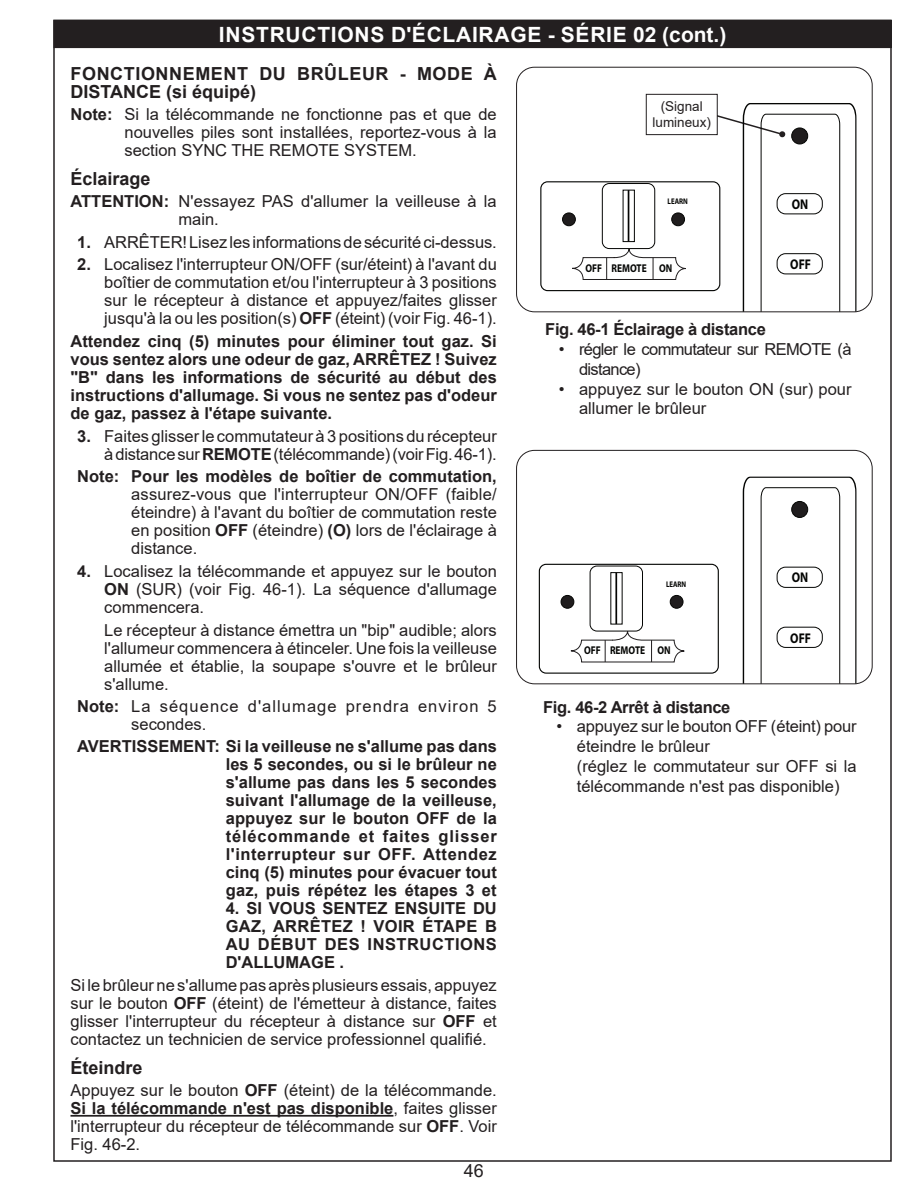
<style>
.page{position:relative;width:918px;height:1188px;background:#fff}
.page>*{position:absolute;margin:0;border:0;box-sizing:border-box;transform-origin:0 0}
.t1{font:700 21px "Arial";letter-spacing:.035em;color:#fff}
.t2{font:700 18px/18px "Arial";letter-spacing:.035em;color:#231f20}
.t3{font:700 18px "Arial";color:#231f20}
.t4{font:18px "Arial";color:#231f20}
.t5{font:16.5px/18px "Arial";color:#231f20;text-align:justify}
.t6{font:700 16.5px/18px "Arial";color:#231f20;text-align:justify}
.t7{font:16.5px/18px "Arial";letter-spacing:.065em;color:#231f20}
.t8{font:700 16.5px "Arial";letter-spacing:-.02em;color:#231f20}
.t9{font:16.5px/19.8px "Arial";letter-spacing:-.04em;color:#231f20}
.t10{font:700 14.1px "Myriad Pro";color:#040503;scale:.83 1}
.t11{font:13.5px/16.2px "Arial";color:#231f20;text-align:center}
.t12{font:700 11.25px "Myriad Pro";color:#040503;scale:.83 1}
.t13{font:700 8.25px "Myriad Pro";color:#040503;scale:.83 1}
.s1{font-weight:700}
</style>
<div class="page">
<hr style="left:71px;top:1115px;width:322px;height:2px;background:#231f20">
<div style="left:646px;top:94px;width:72px;height:41px;border:1px solid #231f20"></div>
<div style="left:540px;top:181px;width:180px;height:110px;border:1px solid #040503;border-radius:7px"></div>
<div style="left:602px;top:183px;width:53px;height:66px;border:1px solid #040503;border-radius:7px"></div>
<hr style="left:628px;top:190px;width:1px;height:52px;background:#040503">
<div style="left:623px;top:190px;width:12px;height:52px;border:1px solid #040503"></div>
<div style="left:672px;top:213px;width:13px;height:13px;background:#201d1e;border-radius:50%"></div>
<div style="left:671px;top:213px;width:14px;height:13px;border:1px solid #040503;border-radius:50%"></div>
<div style="left:563px;top:213px;width:12px;height:13px;background:#201d1e;border-radius:50%"></div>
<div style="left:562px;top:213px;width:14px;height:13px;border:1px solid #040503;border-radius:50%"></div>
<svg style="left:572px;top:248px;width:114px;height:32px"></svg>
<svg style="left:742px;top:476px;width:115px;height:206px"></svg>
<div style="left:516px;top:450px;width:357px;height:234px;border:1px solid #231f20;border-radius:18px"></div>
<div style="left:539px;top:564px;width:180px;height:110px;border:1px solid #040503;border-radius:7px"></div>
<svg style="left:560px;top:565px;width:125px;height:98px"></svg>
<svg style="left:704px;top:103px;width:153px;height:207px"></svg>
<div style="left:516px;top:67px;width:357px;height:245px;border:1px solid #231f20;border-radius:18px"></div>
<div style="left:54px;top:20px;width:837px;height:28px;background:#231f20"></div>
<p class="t1" style="left:219px;top:26px;width:509px">INSTRUCTIONS D'ÉCLAIRAGE - SÉRIE 02 (cont.)</p>
<p class="t2" style="left:70px;top:66px;width:428px">FONCTIONNEMENT DU BRÛLEUR - MODE À<br>DISTANCE (si équipé)</p>
<p class="t5" style="left:124px;top:105px;width:374px;text-indent:-54px"><span class="s1">Note:</span> Si la télécommande ne fonctionne pas et que de nouvelles piles sont installées, reportez-vous à la section SYNC THE REMOTE SYSTEM.</p>
<p class="t3" style="left:70px;top:172px;width:82px">Éclairage</p>
<p class="t5" style="left:178px;top:192px;width:320px;text-indent:-108px"><span class="s1">ATTENTION:</span> N'essayez PAS d'allumer la veilleuse à la main.</p>
<p class="t5" style="left:77px;top:233px;width:421px"><span class="s1">1.</span> ARRÊTER! Lisez les informations de sécurité ci-dessus.</p>
<p class="t5" style="left:104px;top:255px;width:394px;text-indent:-27px"><span class="s1">2.</span> Localisez l'interrupteur ON/OFF (sur/éteint) à l'avant du boîtier de commutation et/ou l'interrupteur à 3 positions sur le récepteur à distance et appuyez/faites glisser jusqu'à la ou les position(s) <span class="s1">OFF</span> (éteint) (voir Fig. 46-1).</p>
<p class="t6" style="left:70px;top:333px;width:428px">Attendez cinq (5) minutes pour éliminer tout gaz. Si vous sentez alors une odeur de gaz, ARRÊTEZ ! Suivez "B" dans les informations de sécurité au début des instructions d'allumage. Si vous ne sentez pas d'odeur de gaz, passez à l'étape suivante.</p>
<p class="t5" style="left:77px;top:427px;width:421px;text-align:right"><span class="s1">3.</span> Faites glisser le commutateur à 3 positions du récepteur à distance sur <span class="s1">REMOTE</span> (télécommande) (voir Fig. 46-1).</p>
<p class="t6" style="left:77px;top:469px;width:421px">Note: Pour les modèles de boîtier de commutation,</p>
<p class="t5" style="left:131px;top:485px;width:367px">assurez-vous que l'interrupteur ON/OFF (faible/ éteindre) à l'avant du boîtier de commutation reste en position <span class="s1">OFF</span> (éteindre) <span class="s1">(O)</span> lors de l'éclairage à distance.</p>
<p class="t5" style="left:104px;top:562px;width:394px;text-indent:-27px"><span class="s1">4.</span> Localisez la télécommande et appuyez sur le bouton <span class="s1">ON</span> (SUR) (voir Fig. 46-1). La séquence d'allumage commencera.</p>
<p class="t5" style="left:104px;top:621px;width:394px">Le récepteur à distance émettra un "bip" audible; alors l'allumeur commencera à étinceler. Une fois la veilleuse allumée et établie, la soupape s'ouvre et le brûleur s'allume.</p>
<p class="t7" style="left:131px;top:697px;width:367px;text-indent:-54px"><span class="s1">Note:</span> La séquence d'allumage prendra environ 5 secondes.</p>
<p class="t6" style="left:226px;top:739px;width:273px;text-indent:-148px">AVERTISSEMENT: Si la veilleuse ne s'allume pas dans les 5 secondes, ou si le brûleur ne s'allume pas dans les 5 secondes suivant l'allumage de la veilleuse, appuyez sur le bouton OFF de la télécommande et faites glisser l'interrupteur sur OFF. Attendez cinq (5) minutes pour évacuer tout gaz, puis répétez les étapes 3 et</p>
<p class="t6" style="left:226px;top:901px;width:273px">4. SI VOUS SENTEZ ENSUITE DU GAZ, ARRÊTEZ ! VOIR ÉTAPE B AU DÉBUT DES INSTRUCTIONS D'ALLUMAGE .</p>
<p class="t5" style="left:71px;top:976px;width:428px">Si le brûleur ne s'allume pas après plusieurs essais, appuyez sur le bouton <span class="s1">OFF</span> (éteint) de l'émetteur à distance, faites glisser l'interrupteur du récepteur à distance sur <span class="s1">OFF</span> et contactez un technicien de service professionnel qualifié.</p>
<p class="t3" style="left:71px;top:1061px;width:74px">Éteindre</p>
<p class="t5" style="left:71px;top:1081px;width:428px">Appuyez sur le bouton <span class="s1">OFF</span> (éteint) de la télécommande.<br><span class="s1">Si la télécommande n'est pas disponible</span>, faites glisser l'interrupteur du récepteur de télécommande sur <span class="s1">OFF</span>. Voir Fig. 46-2.</p>
<p class="t4" style="left:464px;top:1164px;width:22px">46</p>
<p class="t11" style="left:653px;top:98px;width:60px">(Signal lumineux)</p>
<p class="t13" style="left:668px;top:196px;width:26px">LEARN</p>
<p class="t12" style="left:586px;top:261px;width:22px">OFF</p>
<p class="t12" style="left:612px;top:261px;width:75px">REMOTE ON</p>
<p class="t10" style="left:792px;top:196px;width:21px">ON</p>
<p class="t10" style="left:790px;top:256px;width:27px">OFF</p>
<p class="t8" style="left:545px;top:318px;width:222px">Fig. 46-1 Éclairage à distance</p>
<p class="t9" style="left:579px;top:341px;width:274px;text-indent:-20px">• régler le commutateur sur REMOTE (à distance)</p>
<p class="t5" style="left:579px;top:380px;width:274px;line-height:19.8px;text-indent:-20px">• appuyez sur le bouton ON (sur) pour allumer le brûleur</p>
<p class="t13" style="left:666px;top:579px;width:26px">LEARN</p>
<p class="t12" style="left:584px;top:644px;width:22px">OFF</p>
<p class="t12" style="left:610px;top:644px;width:75px">REMOTE ON</p>
<p class="t10" style="left:792px;top:569px;width:21px">ON</p>
<p class="t10" style="left:790px;top:629px;width:27px">OFF</p>
<p class="t8" style="left:543px;top:695px;width:189px">Fig. 46-2 Arrêt à distance</p>
<p class="t5" style="left:577px;top:718px;width:281px;line-height:19.8px;text-align:left;text-indent:-20px">• appuyez sur le bouton OFF (éteint) pour éteindre le brûleur<br>(réglez le commutateur sur OFF si la télécommande n'est pas disponible)</p>
</div>
